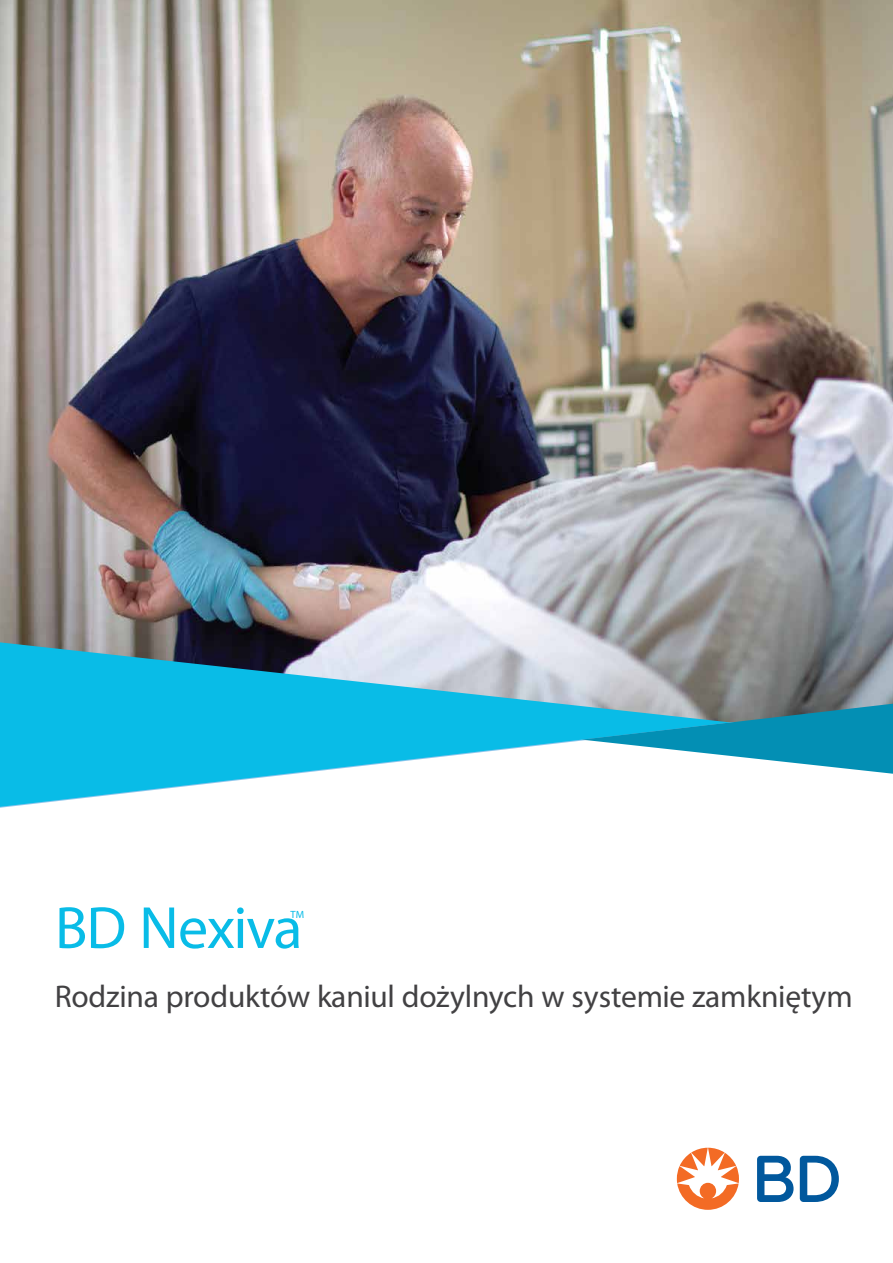
<style>
.page{position:relative;width:893px;height:1263px;background:#fff}
.page>*{position:absolute;margin:0;border:0;box-sizing:border-box;transform-origin:0 0}
.t1{font:60px "Myriad Pro";letter-spacing:-.02em;color:#09bce7}
.t2{font:31.5px "Myriad Pro";letter-spacing:-.005em;color:#424143}
.t3{font:10.5px "Myriad Pro";color:#09bce7}
</style>
<div class="page">
<svg style="left:757px;top:1156px;width:82px;height:46px"></svg>
<svg style="left:677px;top:1148px;width:62px;height:62px"></svg>
<img style="left:0;top:0;width:893px;height:704px">
<svg style="left:0;top:642px;width:731px;height:165px;fill:#09bce7"></svg>
<svg style="left:582px;top:704px;width:311px;height:70px"></svg>
<h1 class="t1" style="left:55px;top:891px;width:249px">BD Nexiva</h1>
<p class="t3" style="left:291px;top:908px;width:15px">TM</p>
<p class="t2" style="left:55px;top:977px;width:799px">Rodzina produktów kaniul dożylnych w systemie zamkniętym</p>
</div>
